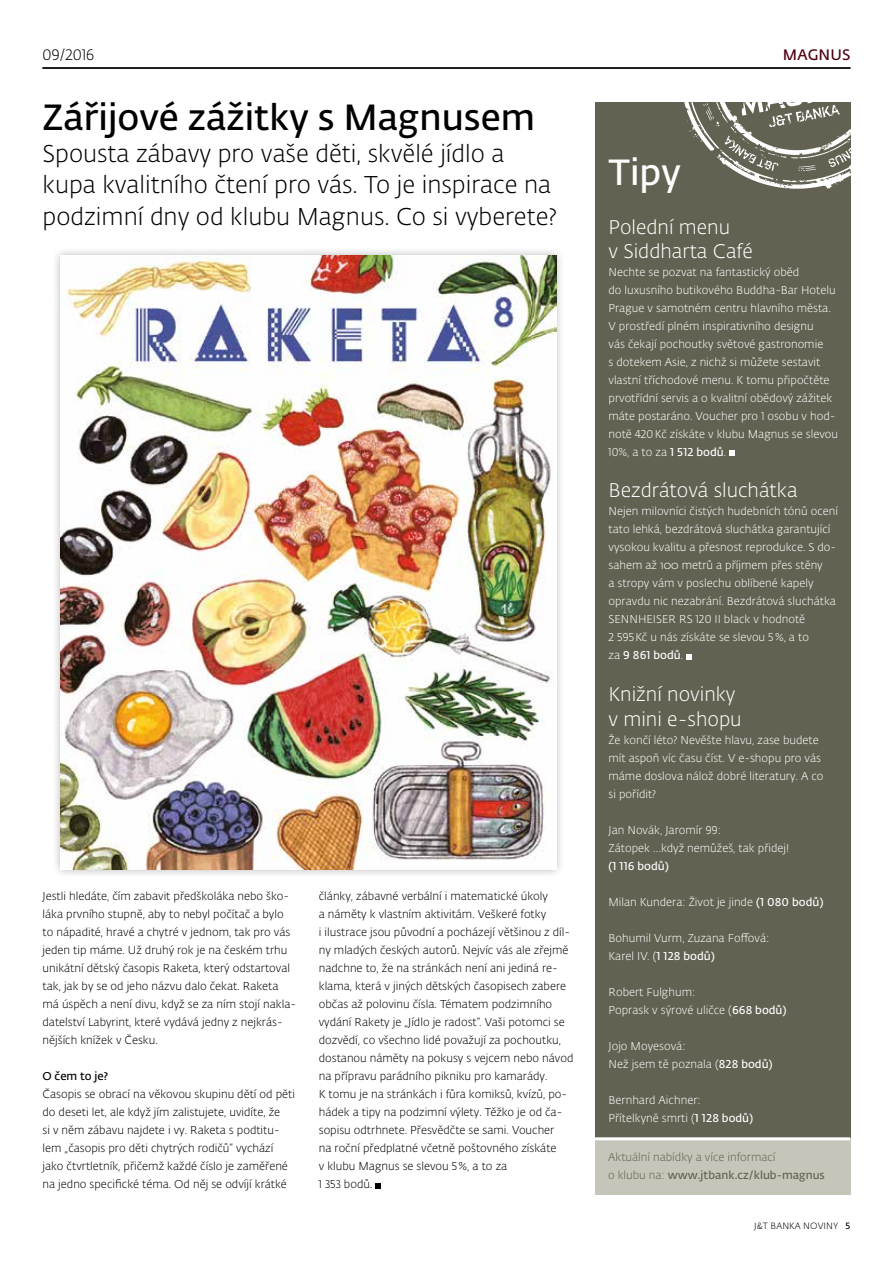
<style>
.page{position:relative;width:893px;height:1263px;background:#fff}
.page>*{position:absolute;margin:0;border:0;box-sizing:border-box;transform-origin:0 0}
.t1{font:600 36px "Fedra Sans Alt Pro";color:#000}
.t2{font:600 36px "Fedra Sans Alt Pro";color:#fff}
.t3{font:300 24px/31.5px "Fedra Sans Alt Pro";color:#000}
.t4{font:300 19.5px/23.4px "Fedra Sans Alt Pro";color:#fff}
.t5{font:300 15px "Fedra Sans Alt Pro";letter-spacing:.01em;color:#000}
.t6{font:600 15px "Fedra Sans Alt Pro";letter-spacing:.01em;color:#510210}
.t7{font:300 11.25px/18px "Fedra Sans Alt Pro";color:#000}
.t8{font:300 11.25px/18px "Fedra Sans Alt Pro";color:#fff}
.t9{font:300 11.25px/18px "Fedra Sans Alt Pro";color:#636151}
.t10{font:600 11.25px "Fedra Sans Alt Pro";color:#fff}
.t11{font:600 11.25px "Fedra Sans Alt Pro";color:#000}
.t12{font:300 9px "Fedra Sans Alt Pro";letter-spacing:.01em;color:#000}
.s1{font-weight:600}
</style>
<div class="page">
<hr style="left:43px;top:68px;width:807px;height:1px;background:#000">
<svg style="left:375px;top:1183px;width:6px;height:5px"></svg>
<div style="left:595px;top:102px;width:255px;height:1038px;background:#636151"></div>
<svg style="left:684px;top:102px;width:166px;height:87px"></svg>
<svg style="left:729px;top:451px;width:5px;height:5px"></svg>
<svg style="left:686px;top:654px;width:5px;height:5px"></svg>
<div style="left:595px;top:1139px;width:255px;height:56px;background:#c6c5b9"></div>
<hr style="left:595px;top:1137px;width:255px;height:3px;background:#fff">
<div style="left:51px;top:247px;width:514px;height:632px;background:#000;opacity:.3"></div>
<img style="left:60px;top:256px;width:496px;height:614px">
<h3 class="t5" style="left:43px;top:44px;width:53px">09/2016</h3>
<h1 class="t1" style="left:43px;top:91px;width:494px">Zářijové zážitky s Magnusem</h1>
<h2 class="t3" style="left:43px;top:137px;width:516px">Spousta zábavy pro vaše děti, skvělé jídlo a kupa kvalitního čtení pro vás. To je inspirace na podzimní dny od klubu Magnus. Co si vyberete?</h2>
<p class="t7" style="left:43px;top:887px;width:255px">Jestli hledáte, čím zabavit předškoláka nebo ško&shy;láka prvního stupně, aby to nebyl počítač a bylo to nápadité, hravé a chytré v jednom, tak pro vás jeden tip máme. Už druhý rok je na českém trhu unikátní dětský časopis Raketa, který odstartoval tak, jak by se od jeho názvu dalo čekat. Raketa má úspěch a není divu, když se za ním stojí nakla&shy;datelství Labyrint, které vydává jedny z nejkrás&shy;nějších knížek v Česku.</p>
<p class="t11" style="left:43px;top:1068px;width:67px">O čem to je?</p>
<p class="t7" style="left:43px;top:1085px;width:254px">Časopis se obrací na věkovou skupinu dětí od pěti do deseti let, ale když jím zalistujete, uvidíte, že<br>si v něm zábavu najdete i vy. Raketa s podtitu&shy;lem „časopis pro děti chytrých rodičů“ vychází jako čtvrtletník, přičemž každé číslo je zaměřené na jedno specifické téma. Od něj se odvíjí krátké</p>
<p class="t7" style="left:319px;top:887px;width:256px">články, zábavné verbální i matematické úkoly<br>a náměty k vlastním aktivitám. Veškeré fotky<br>i ilustrace jsou původní a pocházejí většinou z díl&shy;ny mladých českých autorů. Nejvíc vás ale zřejmě nadchne to, že na stránkách není ani jediná re&shy;klama, která v jiných dětských časopisech zabere občas až polovinu čísla. Tématem podzimního vydání Rakety je „Jídlo je radost“. Vaši potomci se dozvědí, co všechno lidé považují za pochoutku, dostanou náměty na pokusy s vejcem nebo návod na přípravu parádního pikniku pro kamarády.<br>K tomu je na stránkách i fůra komiksů, kvízů, po&shy;hádek a tipy na podzimní výlety. Těžko je od ča&shy;sopisu odtrhnete. Přesvědčte se sami. Voucher<br>na roční předplatné včetně poštovného získáte<br>v klubu Magnus se slevou 5%, a to za<br>1 353 bodů.</p>
<h3 class="t6" style="left:783px;top:43px;width:69px">MAGNUS</h3>
<h1 class="t2" style="left:608px;top:147px;width:74px">Tipy</h1>
<h3 class="t4" style="left:608px;top:215px;width:146px">Polední menu<br>v Siddharta Café</h3>
<p class="t8" style="left:608px;top:263px;width:231px">Nechte se pozvat na fantastický oběd<br>do luxusního butikového Buddha-Bar Hotelu Prague v samotném centru hlavního města.<br>V prostředí plném inspirativního designu<br>vás čekají pochoutky světové gastronomie<br>s dotekem Asie, z nichž si můžete sestavit vlastní tříchodové menu. K tomu připočtěte prvotřídní servis a o kvalitní obědový zážitek máte postaráno. Voucher pro 1 osobu v hod&shy;notě 420Kč získáte v klubu Magnus se slevou 10%, a to za <span class="s1">1 512 bodů</span>.</p>
<h3 class="t4" style="left:608px;top:478px;width:191px">Bezdrátová sluchátka</h3>
<p class="t8" style="left:608px;top:502px;width:231px">Nejen milovníci čistých hudebních tónů ocení tato lehká, bezdrátová sluchátka garantující vysokou kvalitu a přesnost reprodukce. S do&shy;sahem až 100 metrů a příjmem přes stěny<br>a stropy vám v poslechu oblíbené kapely opravdu nic nezabrání. Bezdrátová sluchátka SENNHEISER RS 120 II black v hodnotě<br>2 595Kč u nás získáte se slevou 5%, a to<br>za <span class="s1">9 861 bodů</span>.</p>
<h3 class="t4" style="left:608px;top:681px;width:135px;line-height:25.5px">Knižní novinky v mini e-shopu</h3>
<p class="t8" style="left:608px;top:731px;width:217px">Že končí léto? Nevěšte hlavu, zase budete mít aspoň víc času číst. V e-shopu pro vás máme doslova nálož dobré literatury. A co si pořídit?</p>
<p class="t8" style="left:608px;top:821px;width:182px">Jan Novák, Jaromír 99:<br>Zátopek …když nemůžeš, tak přidej!</p>
<p class="t10" style="left:608px;top:858px;width:62px">(1 116 bodů)</p>
<p class="t8" style="left:608px;top:893px;width:216px">Milan Kundera: Život je jinde <span class="s1">(1 080 bodů)</span></p>
<p class="t8" style="left:608px;top:929px;width:162px">Bohumil Vurm, Zuzana Foffová:<br>Karel IV. (<span class="s1">1 128 bodů)</span></p>
<p class="t8" style="left:608px;top:983px;width:180px">Robert Fulghum:<br>Poprask v sýrové uličce (<span class="s1">668 bodů)</span></p>
<p class="t8" style="left:608px;top:1037px;width:166px">Jojo Moyesová:<br>Než jsem tě poznala (<span class="s1">828 bodů)</span></p>
<p class="t8" style="left:608px;top:1091px;width:146px">Bernhard Aichner:<br>Přítelkyně smrti (<span class="s1">1 128 bodů)</span></p>
<p class="t9" style="left:608px;top:1147px;width:218px">Aktuální nabídky a více informací<br>o klubu na: <span class="s1">www.jtbank.cz/klub-magnus</span></p>
<p class="t12" style="left:754px;top:1220px;width:98px">J&amp;T BANKA NOVINY <span class="s1">5</span></p>
</div>
